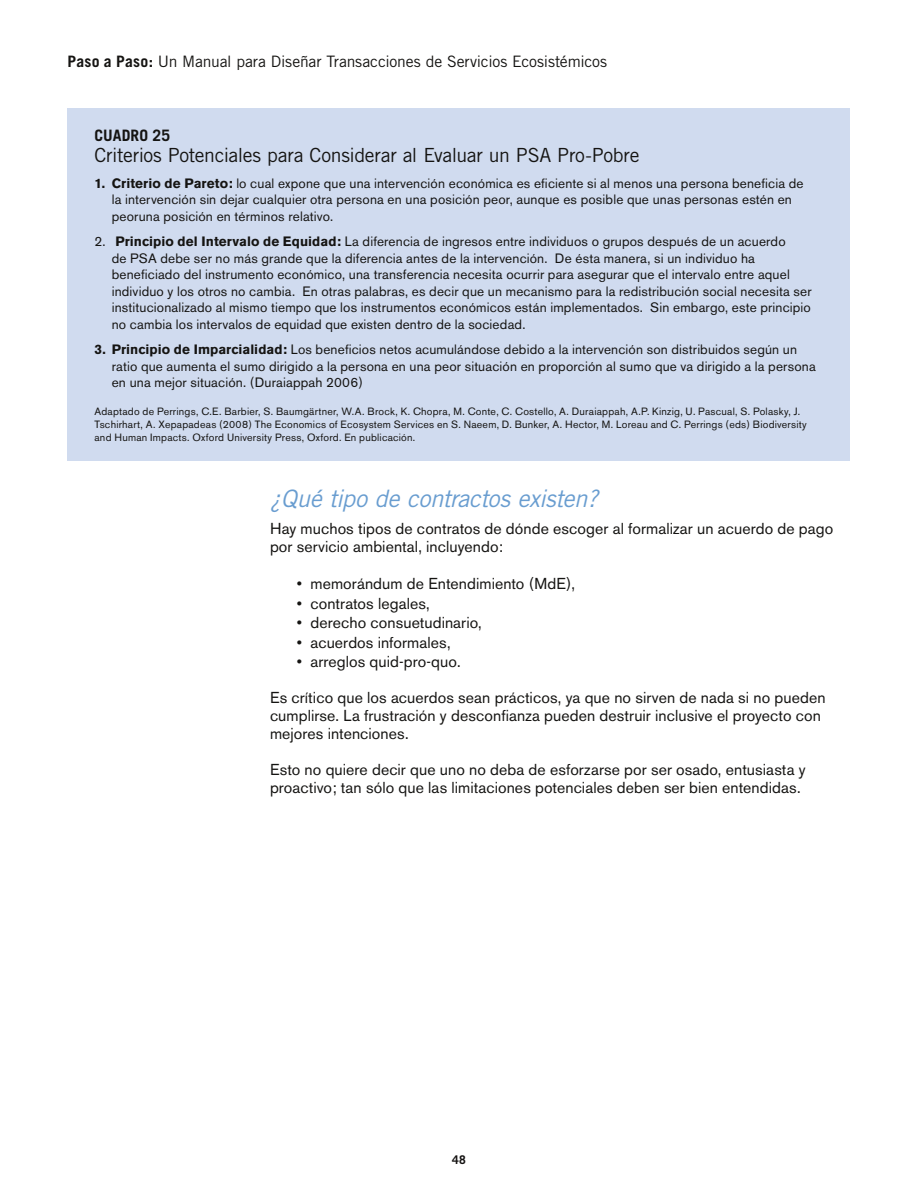
<style>
.page{position:relative;width:918px;height:1188px;background:#fff}
.page>*{position:absolute;margin:0;border:0;box-sizing:border-box;transform-origin:0 0}
.t1{font:italic 24px "Trade Gothic";letter-spacing:-.02em;color:#699dd0}
.t2{font:19.5px "Trade Gothic";letter-spacing:-.02em;color:#151412}
.t3{font:15.75px/18px "Akzidenz Grotesk BE";letter-spacing:.005em;color:#151412}
.t4{font:15.75px "Trade Gothic";letter-spacing:-.01em;color:#151412}
.t5{font:700 15.75px "Trade Gothic";letter-spacing:.005em;color:#151412}
.t6{font:13.5px/16.5px "Akzidenz Grotesk BE";letter-spacing:.01em;color:#151412}
.t7{font:700 12px "Trade Gothic";color:#151312}
.t8{font:10.5px/12.6px "Akzidenz Grotesk BE";letter-spacing:.02em;color:#151412}
.s1{font-weight:700}
</style>
<div class="page">
<div style="left:68px;top:108px;width:782px;height:353px;background:#d0dbef"></div>
<p class="t4" style="left:68px;top:52px;width:541px"><span class="s1">Paso a Paso:</span> Un Manual para Diseñar Transacciones de Servicios Ecosistémicos</p>
<p class="t5" style="left:94px;top:126px;width:77px">CUADRO 25</p>
<h2 class="t2" style="left:95px;top:143px;width:546px">Criterios Potenciales para Considerar al Evaluar un PSA Pro-Pobre</h2>
<p class="t6" style="left:112px;top:175px;width:693px;text-indent:-17px"><span class="s1">1. Criterio de Pareto:</span> lo cual expone que una intervención económica es eficiente si al menos una persona beneficia de la intervención sin dejar cualquier otra persona en una posición peor, aunque es posible que unas personas estén en peoruna posición en términos relativo.</p>
<p class="t6" style="left:112px;top:233px;width:701px;text-indent:-17px">2. <span class="s1">Principio del Intervalo de Equidad:</span> La diferencia de ingresos entre individuos o grupos después de un acuerdo<br>de PSA debe ser no más grande que la diferencia antes de la intervención. De ésta manera, si un individuo ha beneficiado del instrumento económico, una transferencia necesita ocurrir para asegurar que el intervalo entre aquel individuo y los otros no cambia. En otras palabras, es decir que un mecanismo para la redistribución social necesita ser institucionalizado al mismo tiempo que los instrumentos económicos están implementados. Sin embargo, este principio no cambia los intervalos de equidad que existen dentro de la sociedad.</p>
<p class="t6" style="left:112px;top:341px;width:706px;text-indent:-17px"><span class="s1">3. Principio de Imparcialidad:</span> Los beneficios netos acumulándose debido a la intervención son distribuidos según un ratio que aumenta el sumo dirigido a la persona en una peor situación en proporción al sumo que va dirigido a la persona en una mejor situación. (Duraiappah 2006)</p>
<p class="t8" style="left:94px;top:406px;width:714px">Adaptado de Perrings, C.E. Barbier, S. Baumgärtner, W.A. Brock, K. Chopra, M. Conte, C. Costello, A. Duraiappah, A.P. Kinzig, U. Pascual, S. Polasky, J.<br>Tschirhart, A. Xepapadeas (2008) The Economics of Ecosystem Services en S. Naeem, D. Bunker, A. Hector, M. Loreau and C. Perrings (eds) Biodiversity and Human Impacts. Oxford University Press, Oxford. En publicación.</p>
<h1 class="t1" style="left:270px;top:484px;width:330px">¿Qué tipo de contractos existen?</h1>
<p class="t3" style="left:270px;top:519px;width:565px">Hay muchos tipos de contratos de dónde escoger al formalizar un acuerdo de pago por servicio ambiental, incluyendo:</p>
<p class="t3" style="left:297px;top:575px;width:280px">• memorándum de Entendimiento (MdE),</p>
<p class="t3" style="left:297px;top:594px;width:134px">• contratos legales,</p>
<p class="t3" style="left:297px;top:614px;width:186px">• derecho consuetudinario,</p>
<p class="t3" style="left:297px;top:633px;width:155px">• acuerdos informales,</p>
<p class="t3" style="left:297px;top:653px;width:165px">• arreglos quid-pro-quo.</p>
<p class="t3" style="left:270px;top:689px;width:557px">Es crítico que los acuerdos sean prácticos, ya que no sirven de nada si no pueden cumplirse. La frustración y desconfianza pueden destruir inclusive el proyecto con mejores intenciones.</p>
<p class="t3" style="left:270px;top:761px;width:537px">Esto no quiere decir que uno no deba de esforzarse por ser osado, entusiasta y proactivo; tan sólo que las limitaciones potenciales deben ser bien entendidas.</p>
<p class="t7" style="left:452px;top:1152px;width:15px">48</p>
</div>
